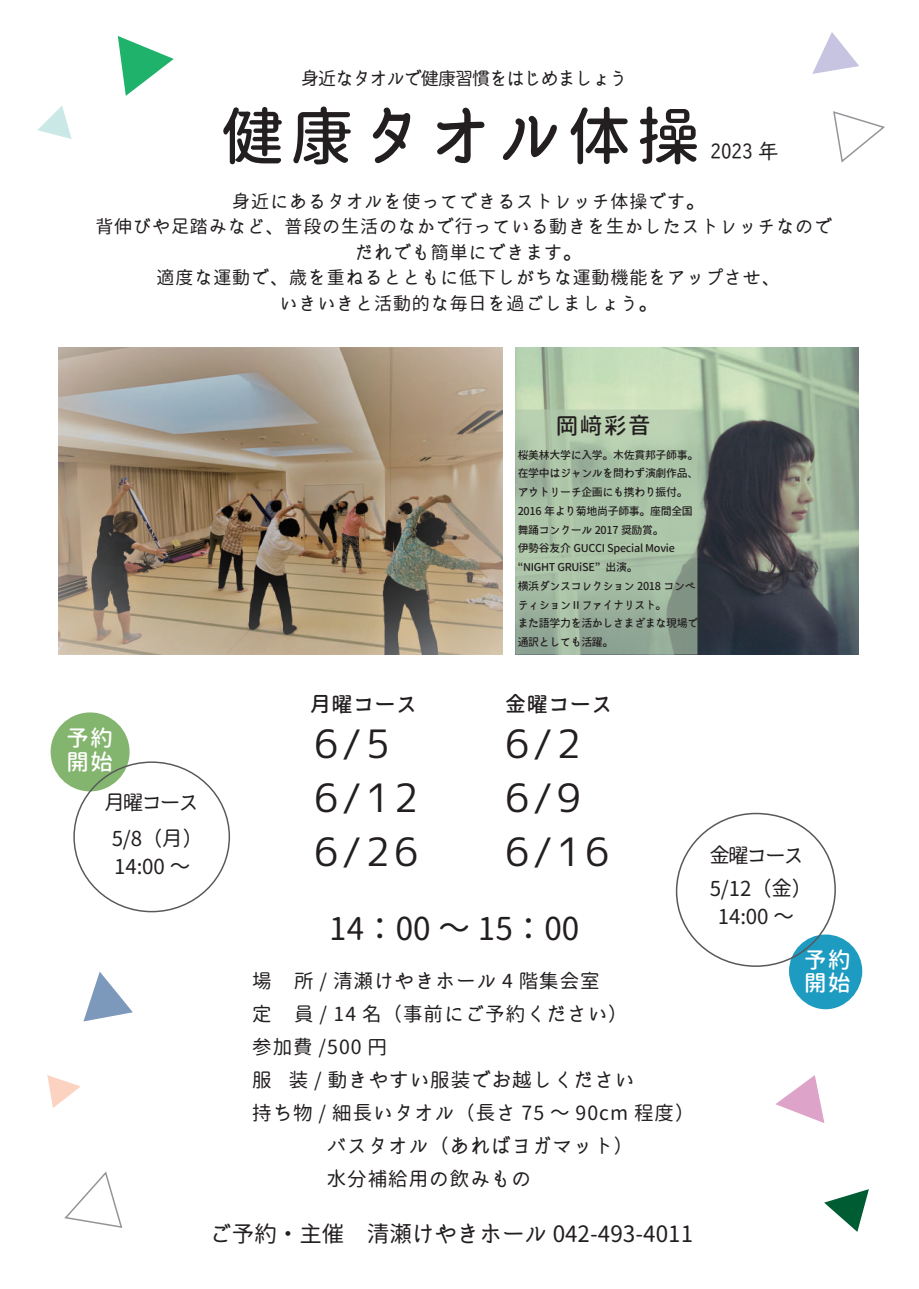
<style>
.page{position:relative;width:919px;height:1289px;background:#fff}
.page>*{position:absolute;margin:0;border:0;box-sizing:border-box;transform-origin:0 0}
.t1{font:500 63px "irohamaru";letter-spacing:.1em;color:#231f20}
.t2{font:39px/54px "mplus 1 c regular";color:#231f20}
.t3{font:31.5px "irohamaru";color:#231f20}
.t4{font:22.5px "irohamaru";color:#231f20}
.t5{font:500 22.5px "irohamaru";color:#231f20}
.t6{font:500 22.35px/23.4px "irohamaru";letter-spacing:.075em;color:#fff}
.t7{font:500 21px "irohamaru";letter-spacing:.025em;color:#231f20}
.t8{font:21px "UD Digi Kyokasho N R";color:#231f20}
.t9{font:20.55px/36.2px "irohamaru";letter-spacing:-.1em;color:#231f20;text-align:center}
.t10{font:19.5px "irohamaru";letter-spacing:.05em;color:#231f20}
.t11{font:18px/25.5px "irohamaru";letter-spacing:.05em;color:#231f20;text-align:center}
.t12{font:18px "irohamaru";letter-spacing:-.05em;color:#231f20}
.t13{font:500 10.8px/18.8px "irohamaru";letter-spacing:-.025em;color:#231f20}
</style>
<div class="page">
<div style="left:51px;top:712px;width:79px;height:79px;background:#84b56e;border-radius:50%"></div>
<div style="left:789px;top:934px;width:73px;height:75px;background:#1e9bc1;border-radius:50%"></div>
<img style="left:59px;top:347px;width:443px;height:307px">
<img style="left:515px;top:347px;width:343px;height:307px">
<svg style="left:515px;top:409px;width:182px;height:245px;background:#a5bca3"></svg>
<svg style="left:64px;top:1171px;width:59px;height:57px"></svg>
<svg style="left:47px;top:1075px;width:34px;height:33px"></svg>
<svg style="left:83px;top:971px;width:50px;height:50px"></svg>
<svg style="left:775px;top:1075px;width:49px;height:48px"></svg>
<svg style="left:824px;top:1189px;width:44px;height:42px"></svg>
<svg style="left:118px;top:36px;width:56px;height:60px"></svg>
<svg style="left:38px;top:106px;width:34px;height:33px"></svg>
<svg style="left:833px;top:111px;width:52px;height:52px"></svg>
<svg style="left:812px;top:32px;width:47px;height:42px"></svg>
<h3 class="t12" style="left:301px;top:65px;width:327px">身近なタオルで健康習慣をはじめましょう</h3>
<h1 class="t1" style="left:221px;top:91px;width:480px">健康タオル体操</h1>
<h3 class="t8" style="left:710px;top:140px;width:70px">2023 年</h3>
<h3 class="t11" style="left:95px;top:188px;width:738px">身近にあるタオルを使ってできるストレッチ体操です。<br>背伸びや足踏みなど、普段の生活のなかで行っている動きを生かしたストレッチなのでだれでも簡単にできます。<br>適度な運動で、歳を重ねるとともに低下しがちな運動機能をアップさせ、<br>いきいきと活動的な毎日を過ごしましょう。</h3>
<h3 class="t5" style="left:555px;top:409px;width:97px">岡﨑彩音</h3>
<p class="t13" style="left:517px;top:445px;width:182px">桜美林大学に入学。木佐貫邦子師事。在学中はジャンルを問わず演劇作品、アウトリーチ企画にも携わり振付。<br>2016 年より菊地尚子師事。座間全国舞踊コンクール 2017 奨励賞。<br>伊勢谷友介 GUCCI Special Movie “NIGHT GRUiSE” 出演。<br>横浜ダンスコレクション 2018 コンペティションⅡファイナリスト。<br>また語学力を活かしさまざまな現場で通訳としても活躍。</p>
<h3 class="t6" style="left:66px;top:725px;width:48px">予約開始</h3>
<h3 class="t9" style="left:104px;top:784px;width:100px">月曜コース<br>5/8（月）</h3>
<h3 class="t9" style="left:114px;top:847px;width:77px">14:00 ～</h3>
<h3 class="t7" style="left:310px;top:688px;width:109px">月曜コース</h3>
<h2 class="t2" style="left:314px;top:716px;width:106px">6/5<br>6/12<br>6/26</h2>
<h3 class="t7" style="left:505px;top:688px;width:109px">金曜コース</h3>
<h2 class="t2" style="left:505px;top:716px;width:106px">6/2<br>6/9<br>6/16</h2>
<h3 class="t3" style="left:329px;top:906px;width:252px">14：00 ～ 15：00</h3>
<h3 class="t10" style="left:252px;top:967px;width:349px">場 所 / 清瀬けやきホール 4 階集会室</h3>
<h3 class="t10" style="left:252px;top:1000px;width:377px">定 員 / 14 名（事前にご予約ください）</h3>
<h3 class="t10" style="left:252px;top:1033px;width:136px">参加費 /500 円</h3>
<h3 class="t10" style="left:252px;top:1066px;width:383px">服 装 / 動きやすい服装でお越しください</h3>
<h3 class="t10" style="left:252px;top:1099px;width:444px">持ち物 / 細長いタオル（長さ 75 ～ 90cm 程度）</h3>
<h3 class="t10" style="left:306px;top:1132px;width:328px">　バスタオル（あればヨガマット）</h3>
<h3 class="t10" style="left:306px;top:1165px;width:226px">　水分補給用の飲みもの</h3>
<h3 class="t4" style="left:209px;top:1217px;width:485px">ご予約・主催　清瀬けやきホール 042-493-4011</h3>
<h3 class="t9" style="left:709px;top:839px;width:104px;line-height:32.5px;text-align:left">金曜コース<br>5/12（金）</h3>
<h3 class="t9" style="left:718px;top:897px;width:77px">14:00 ～</h3>
<h3 class="t6" style="left:804px;top:947px;width:48px">予約開始</h3>
</div>
